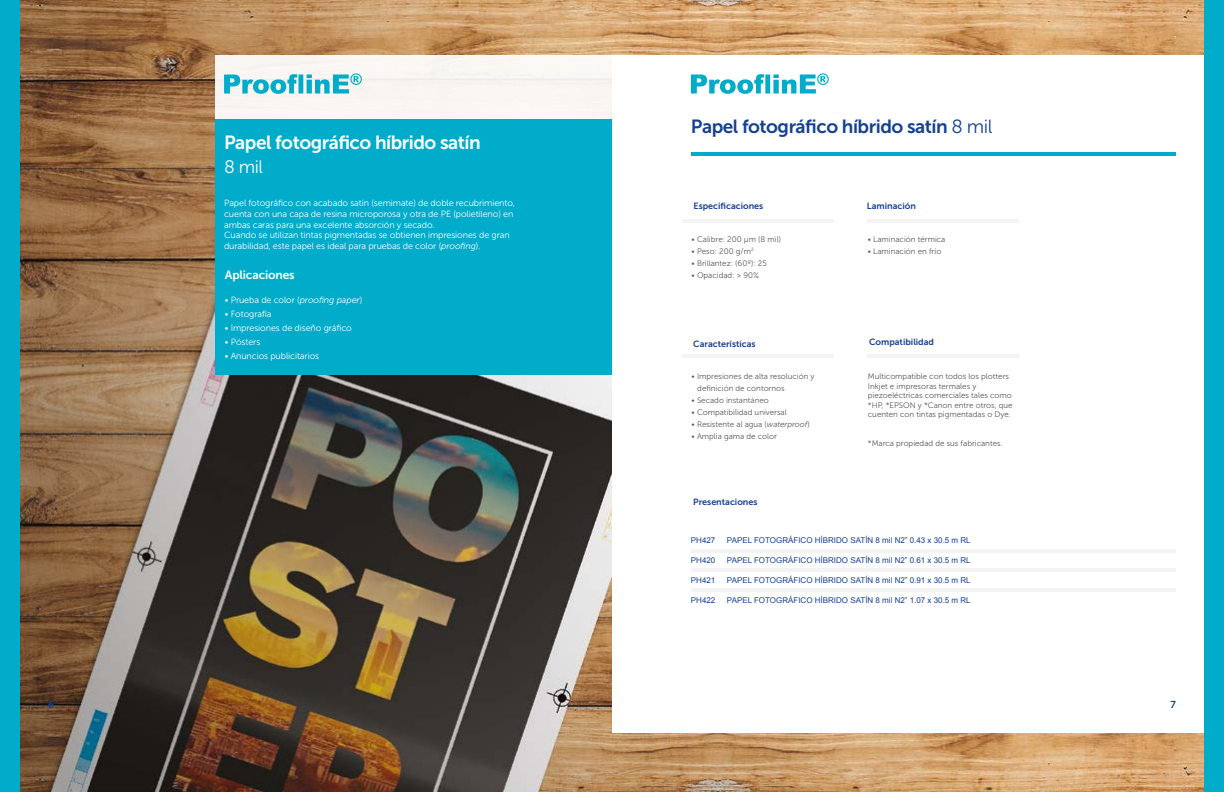
<style>
.page{position:relative;width:1224px;height:792px;background:#fff}
.page>*{position:absolute;margin:0;border:0;box-sizing:border-box;transform-origin:0 0}
.t1{font:19px "Museo Sans 700";letter-spacing:-.025em;color:#164192}
.t2{font:19px "Museo Sans 700";letter-spacing:-.025em;color:#fff}
.t3{font:18px "Museo Sans 300";color:#fff}
.t4{font:12px "Museo Sans 700";letter-spacing:-.01em;color:#fff}
.t5{font:10px "Museo Sans 700";color:#164192}
.t6{font:9px/10.8px "Museo Sans 300";letter-spacing:-.01em;color:#fff}
.t7{font:9px "Museo Sans 700";color:#164192}
.t8{font:8px/9.6px "Museo Sans 300";color:#575756}
.t9{font:8px "Arial";color:#164192}
.s1{font-style:italic}
.s2{font-family:"Museo Sans 300"}
</style>
<div class="page">
<img style="left:20px;top:0;width:1184px;height:792px">
<div style="left:612px;top:55px;width:592px;height:678px;background:#fff"></div>
<div style="left:0;top:0;width:20px;height:792px;background:#00acc9"></div>
<hr style="left:691px;top:152px;width:485px;height:3px;background:#00acc9">
<div style="left:1204px;top:0;width:20px;height:792px;background:#00acc9"></div>
<div style="left:215px;top:55px;width:397px;height:64px;background:#faf6f3"></div>
<div style="left:215px;top:119px;width:397px;height:255px;background:#00acc9"></div>
<svg style="left:224px;top:73px;width:138px;height:21px"></svg>
<svg style="left:691px;top:73px;width:138px;height:21px"></svg>
<hr style="left:867px;top:219px;width:152px;height:3px;background:#f4f4f4">
<hr style="left:683px;top:219px;width:151px;height:3px;background:#f4f4f4">
<hr style="left:691px;top:549px;width:485px;height:3px;background:#f4f4f4">
<hr style="left:867px;top:355px;width:152px;height:3px;background:#f4f4f4">
<hr style="left:683px;top:355px;width:151px;height:3px;background:#f4f4f4">
<hr style="left:691px;top:569px;width:485px;height:3px;background:#f4f4f4">
<hr style="left:691px;top:588px;width:485px;height:3px;background:#f4f4f4">
<h1 class="t2" style="left:224px;top:132px;width:258px">Papel fotográfico híbrido satín</h1>
<h2 class="t3" style="left:224px;top:157px;width:40px">8 mil</h2>
<p class="t6" style="left:224px;top:198px;width:293px">Papel fotográfico con acabado satín (semimate) de doble recubrimiento, cuenta con una capa de resina microporosa y otra de PE (polietileno) en ambas caras para una excelente absorción y secado.<br>Cuando se utilizan tintas pigmentadas se obtienen impresiones de gran durabilidad, este papel es ideal para pruebas de color (<span class="s1">proofing</span>).</p>
<h3 class="t4" style="left:225px;top:268px;width:71px">Aplicaciones</h3>
<p class="t6" style="left:225px;top:295px;width:139px">• Prueba de color (<span class="s1">proofing paper</span>)</p>
<p class="t6" style="left:225px;top:309px;width:48px">• Fotografía</p>
<p class="t6" style="left:225px;top:323px;width:128px">• Impresiones de diseño gráfico</p>
<p class="t6" style="left:225px;top:337px;width:37px">• Pósters</p>
<p class="t6" style="left:225px;top:351px;width:96px">• Anuncios publicitarios</p>
<h1 class="t1" style="left:691px;top:116px;width:303px">Papel fotográfico híbrido satín <span class="s2">8 mil</span></h1>
<p class="t7" style="left:694px;top:201px;width:71px">Especificaciones</p>
<p class="t7" style="left:867px;top:201px;width:51px">Laminación</p>
<p class="t8" style="left:692px;top:234px;width:91px">• Calibre: 200 μm (8 mil)</p>
<p class="t8" style="left:692px;top:246px;width:64px">• Peso: 200 g/m<sup>2</sup></p>
<p class="t8" style="left:692px;top:258px;width:77px">• Brillantez: (60º): 25</p>
<p class="t8" style="left:692px;top:270px;width:69px">• Opacidad: &gt; 90%</p>
<p class="t8" style="left:868px;top:234px;width:79px">• Laminación térmica</p>
<p class="t8" style="left:868px;top:246px;width:75px">• Laminación en frío</p>
<p class="t7" style="left:693px;top:339px;width:64px">Características</p>
<p class="t7" style="left:869px;top:337px;width:67px">Compatibilidad</p>
<p class="t8" style="left:697px;top:370px;width:119px;line-height:12px;text-indent:-6px">• Impresiones de alta resolución y definición de contornos</p>
<p class="t8" style="left:692px;top:396px;width:79px">• Secado instantáneo</p>
<p class="t8" style="left:692px;top:408px;width:97px">• Compatibilidad universal</p>
<p class="t8" style="left:692px;top:420px;width:120px">• Resistente al agua (<span class="s1">waterproof</span>)</p>
<p class="t8" style="left:692px;top:432px;width:87px">• Amplia gama de color</p>
<p class="t8" style="left:868px;top:372px;width:146px">Multicompatible con todos los plotters Inkjet e impresoras termales y piezoeléctricas comerciales tales como *HP, *EPSON y *Canon entre otros, que cuenten con tintas pigmentadas o Dye.</p>
<p class="t8" style="left:868px;top:439px;width:136px">*Marca propiedad de sus fabricantes.</p>
<p class="t7" style="left:693px;top:497px;width:66px">Presentaciones</p>
<p class="t9" style="left:691px;top:535px;width:26px">PH427</p>
<p class="t9" style="left:727px;top:535px;width:245px">PAPEL FOTOGRÁFICO HÍBRIDO SATÍN 8 mil N2” 0.43 x 30.5 m RL</p>
<p class="t9" style="left:691px;top:555px;width:26px">PH420</p>
<p class="t9" style="left:727px;top:555px;width:245px">PAPEL FOTOGRÁFICO HÍBRIDO SATÍN 8 mil N2” 0.61 x 30.5 m RL</p>
<p class="t9" style="left:691px;top:575px;width:26px">PH421</p>
<p class="t9" style="left:727px;top:575px;width:245px">PAPEL FOTOGRÁFICO HÍBRIDO SATÍN 8 mil N2” 0.91 x 30.5 m RL</p>
<p class="t9" style="left:691px;top:595px;width:26px">PH422</p>
<p class="t9" style="left:727px;top:595px;width:245px">PAPEL FOTOGRÁFICO HÍBRIDO SATÍN 8 mil N2” 1.07 x 30.5 m RL</p>
<p class="t5" style="left:48px;top:699px;width:8px">6</p>
<p class="t5" style="left:1171px;top:699px;width:7px">7</p>
</div>
